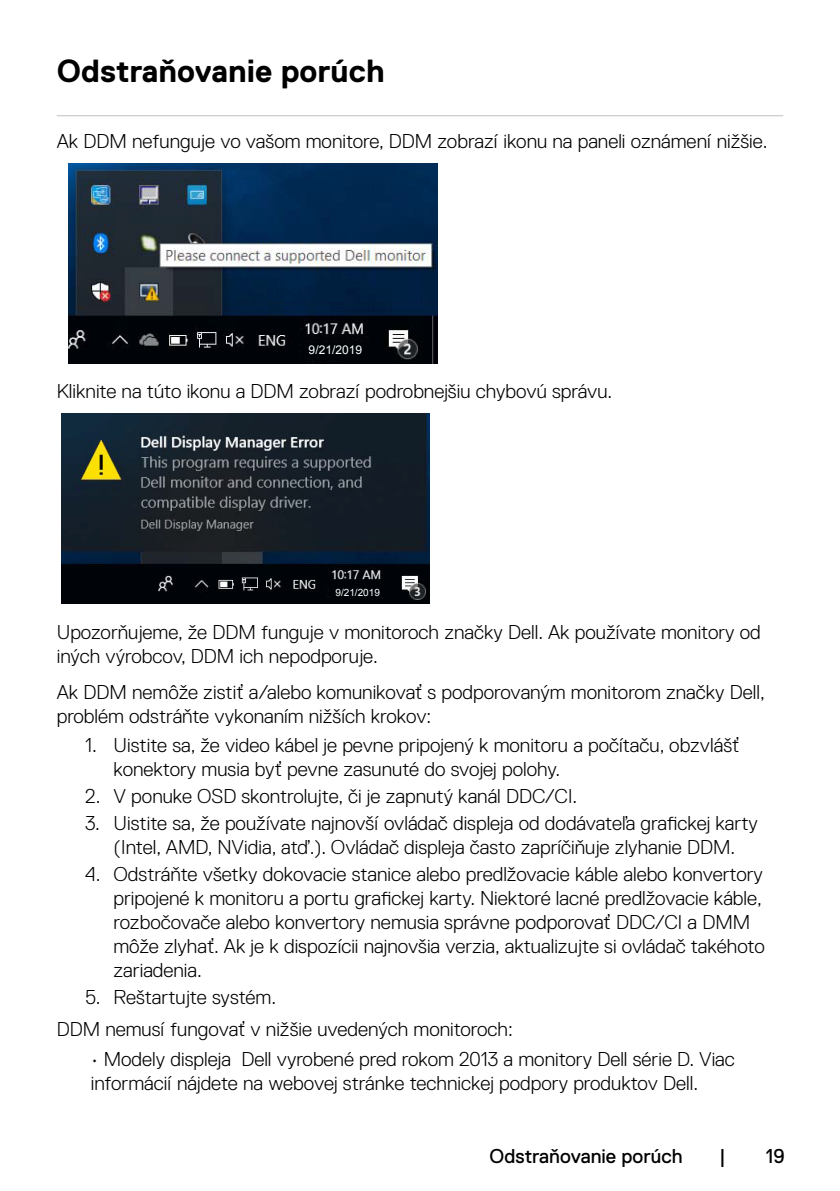
<style>
.page{position:relative;width:840px;height:1191px;background:#fff}
.page>*{position:absolute;margin:0;border:0;box-sizing:border-box;transform-origin:0 0}
.t1{font:700 32px "Dell Replica";color:#000}
.t2{font:300 20px/24px "Dell Replica";color:#000}
.t3{font:20px "Dell Replica";color:#000}
.t4{font:12px "Arial";color:#fefefe}
.t5{font:10px "Arial";color:#fefefe}
</style>
<div class="page">
<hr style="left:57px;top:115px;width:725px;height:1px;background:#bec0c2">
<img style="left:68px;top:163px;width:369px;height:200px">
<div style="left:301px;top:342px;width:69px;height:17px;background:#000408"></div>
<img style="left:62px;top:413px;width:367px;height:191px">
<div style="left:329px;top:586px;width:57px;height:14px;background:#000408"></div>
<h1 class="t1" style="left:57px;top:53px;width:329px">Odstraňovanie porúch</h1>
<p class="t2" style="left:57px;top:130px;width:711px">Ak DDM nefunguje vo vašom monitore, DDM zobrazí ikonu na paneli oznámení nižšie.</p>
<p class="t4" style="left:308px;top:342px;width:55px">9/21/2019</p>
<p class="t2" style="left:57px;top:380px;width:556px">Kliknite na túto ikonu a DDM zobrazí podrobnejšiu chybovú správu.</p>
<p class="t5" style="left:335px;top:586px;width:46px">9/21/2019</p>
<p class="t2" style="left:57px;top:620px;width:705px">Upozorňujeme, že DDM funguje v monitoroch značky Dell. Ak používate monitory od iných výrobcov, DDM ich nepodporuje.</p>
<p class="t2" style="left:57px;top:680px;width:709px">Ak DDM nemôže zistiť a/alebo komunikovať s podporovaným monitorom značky Dell, problém odstráňte vykonaním nižších krokov:</p>
<p class="t2" style="left:113px;top:733px;width:627px;text-indent:-28px">1. Uistite sa, že video kábel je pevne pripojený k monitoru a počítaču, obzvlášť konektory musia byť pevne zasunuté do svojej polohy.</p>
<p class="t2" style="left:85px;top:784px;width:493px">2. V ponuke OSD skontrolujte, či je zapnutý kanál DDC/CI.</p>
<p class="t2" style="left:85px;top:811px;width:674px;text-align:center">3. Uistite sa, že používate najnovší ovládač displeja od dodávateľa grafickej karty (Intel, AMD, NVidia, atď.). Ovládač displeja často zapríčiňuje zlyhanie DDM.</p>
<p class="t2" style="left:113px;top:862px;width:652px;text-indent:-28px">4. Odstráňte všetky dokovacie stanice alebo predlžovacie káble alebo konvertory pripojené k monitoru a portu grafickej karty. Niektoré lacné predlžovacie káble, rozbočovače alebo konvertory nemusia správne podporovať DDC/CI a DMM môže zlyhať. Ak je k dispozícii najnovšia verzia, aktualizujte si ovládač takéhoto zariadenia.</p>
<p class="t2" style="left:57px;top:980px;width:457px;line-height:32.4px;text-indent:28px">5. Reštartujte systém.<br>DDM nemusí fungovať v nižšie uvedených monitoroch:</p>
<p class="t2" style="left:91px;top:1047px;width:645px">• Modely displeja Dell vyrobené pred rokom 2013 a monitory Dell série D. Viac informácií nájdete na webovej stránke technickej podpory produktov Dell.</p>
<p class="t3" style="left:489px;top:1144px;width:194px">Odstraňovanie porúch</p>
<p class="t3" style="left:719px;top:1144px;width:8px">|</p>
<p class="t3" style="left:765px;top:1144px;width:20px">19</p>
</div>
